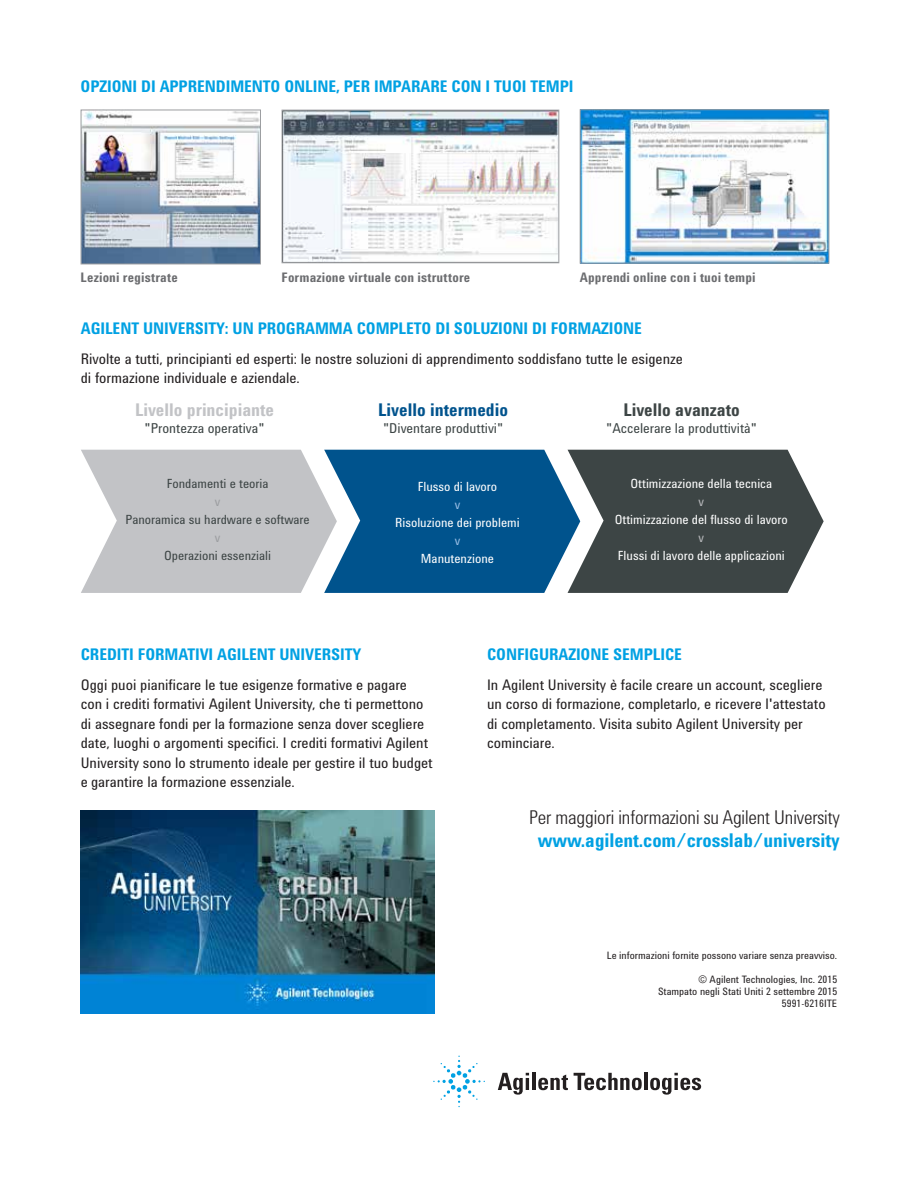
<style>
.page{position:relative;width:918px;height:1188px;background:#fff}
.page>*{position:absolute;margin:0;border:0;box-sizing:border-box;transform-origin:0 0}
.t1{font:300 19.5px "Agilent Condensed CFF";letter-spacing:-.005em;color:#231f20}
.t2{font:700 19.5px "Agilent Condensed CFF";letter-spacing:-.005em;color:#00a1e3}
.t3{font:700 18px "Agilent Condensed CFF";color:#c2c3c6}
.t4{font:700 18px "Agilent Condensed CFF";color:#00538d}
.t5{font:700 18px "Agilent Condensed CFF";color:#3d4545}
.t6{font:700 16.5px "Agilent Condensed CFF";letter-spacing:-.005em;color:#00a1e3}
.t7{font:15px/19.5px "Agilent Condensed CFF";color:#231f20}
.t8{font:13.95px "Agilent Condensed CFF";color:#3d4545}
.t9{font:700 13.5px "Agilent Condensed CFF";letter-spacing:.005em;color:#6c6d70}
.t10{font:13.05px "Agilent Condensed CFF";color:#fff}
.t11{font:13.05px "Agilent Condensed CFF";color:#3d4545}
.t12{font:13.05px "Agilent Condensed CFF";color:#9b9da0}
.t13{font:13.05px "Agilent Condensed CFF";color:#99bee5}
.t14{font:13.05px "Agilent Condensed CFF";color:#babbbe}
.t15{font:10.5px/12px "Agilent Condensed CFF";color:#231f20;text-align:right}
</style>
<div class="page">
<svg style="left:498px;top:1073px;width:31px;height:22px"></svg>
<hr style="left:532px;top:1073px;width:4px;height:17px;background:#231f20">
<svg style="left:538px;top:1075px;width:30px;height:15px"></svg>
<svg style="left:574px;top:1073px;width:68px;height:17px"></svg>
<hr style="left:644px;top:1073px;width:4px;height:17px;background:#231f20">
<svg style="left:650px;top:1073px;width:51px;height:22px"></svg>
<svg style="left:433px;top:1056px;width:52px;height:51px"></svg>
<img style="left:81px;top:811px;width:354px;height:202px">
<svg style="left:81px;top:450px;width:743px;height:143px;background:#688395"></svg>
<img style="left:83px;top:112px;width:176px;height:150px">
<div style="left:81px;top:110px;width:180px;height:154px;border:1px solid #9b9da0"></div>
<img style="left:284px;top:112px;width:273px;height:149px">
<div style="left:282px;top:110px;width:277px;height:153px;border:1px solid #9b9da0"></div>
<img style="left:582px;top:111px;width:245px;height:151px">
<div style="left:580px;top:109px;width:249px;height:155px;border:1px solid #9b9da0"></div>
<p class="t6" style="left:81px;top:74px;width:494px">Opzioni di apprendimento online, per imparare con i tuoi tempi</p>
<p class="t9" style="left:81px;top:267px;width:99px">Lezioni registrate</p>
<p class="t9" style="left:282px;top:267px;width:190px">Formazione virtuale con istruttore</p>
<p class="t9" style="left:580px;top:267px;width:177px">Apprendi online con i tuoi tempi</p>
<p class="t6" style="left:81px;top:315px;width:488px">Ag ilent University: un programma completo di soluzioni di FORMAZIONE</p>
<p class="t7" style="left:81px;top:348px;width:604px">Rivolte a tutti, principianti ed esperti: le nostre soluzioni di apprendimento soddisfano tutte le esigenze di formazione individuale e aziendale.</p>
<p class="t3" style="left:135px;top:396px;width:141px">Livello principiante</p>
<p class="t4" style="left:378px;top:396px;width:131px">Livello intermedio</p>
<p class="t5" style="left:623px;top:396px;width:118px">Livello avanzato</p>
<p class="t8" style="left:145px;top:418px;width:122px">"Prontezza operativa"</p>
<p class="t8" style="left:383px;top:418px;width:122px">"Diventare produttivi"</p>
<p class="t8" style="left:606px;top:418px;width:152px">"Accelerare la produttività"</p>
<p class="t11" style="left:167px;top:474px;width:103px">Fondamenti e teoria</p>
<p class="t11" style="left:125px;top:510px;width:186px">Panoramica su hardware e software</p>
<p class="t11" style="left:164px;top:546px;width:109px">Operazioni essenziali</p>
<p class="t12" style="left:215px;top:492px;width:7px">v</p>
<p class="t12" style="left:215px;top:528px;width:7px">v</p>
<p class="t10" style="left:418px;top:477px;width:81px">Flusso di lavoro</p>
<p class="t10" style="left:395px;top:513px;width:126px">Risoluzione dei problemi</p>
<p class="t10" style="left:421px;top:549px;width:75px">Manutenzione</p>
<p class="t13" style="left:455px;top:495px;width:7px">v</p>
<p class="t13" style="left:455px;top:531px;width:7px">v</p>
<p class="t10" style="left:631px;top:474px;width:143px">Ottimizzazione della tecnica</p>
<p class="t10" style="left:615px;top:510px;width:175px">Ottimizzazione del flusso di lavoro</p>
<p class="t10" style="left:618px;top:546px;width:168px">Flussi di lavoro delle applicazioni</p>
<p class="t14" style="left:699px;top:492px;width:7px">v</p>
<p class="t14" style="left:699px;top:528px;width:7px">v</p>
<p class="t6" style="left:81px;top:641px;width:282px">Crediti formativi Ag ilent University</p>
<p class="t7" style="left:81px;top:674px;width:353px">Oggi puoi pianificare le tue esigenze formative e pagare<br>con i crediti formativi Agilent University, che ti permettono di assegnare fondi per la formazione senza dover scegliere date, luoghi o argomenti specifici. I crediti formativi Agilent University sono lo strumento ideale per gestire il tuo budget e garantire la formazione essenziale.</p>
<p class="t6" style="left:487px;top:641px;width:196px">Configurazione semplice</p>
<p class="t7" style="left:487px;top:674px;width:340px">In Agilent University è facile creare un account, scegliere un corso di formazione, completarlo, e ricevere l'attestato di completamento. Visita subito Agilent University per cominciare.</p>
<h1 class="t1" style="left:529px;top:803px;width:312px">Per maggiori informazioni su Agilent University</h1>
<h1 class="t2" style="left:538px;top:825px;width:304px">www.agilent.com/crosslab/university</h1>
<p class="t15" style="left:607px;top:949px;width:232px">Le informazioni fornite possono variare senza preavviso.</p>
<p class="t15" style="left:658px;top:973px;width:181px">© Agilent Technologies, Inc. 2015<br>Stampato negli Stati Uniti 2 settembre 2015<br>5991-6216ITE</p>
</div>
